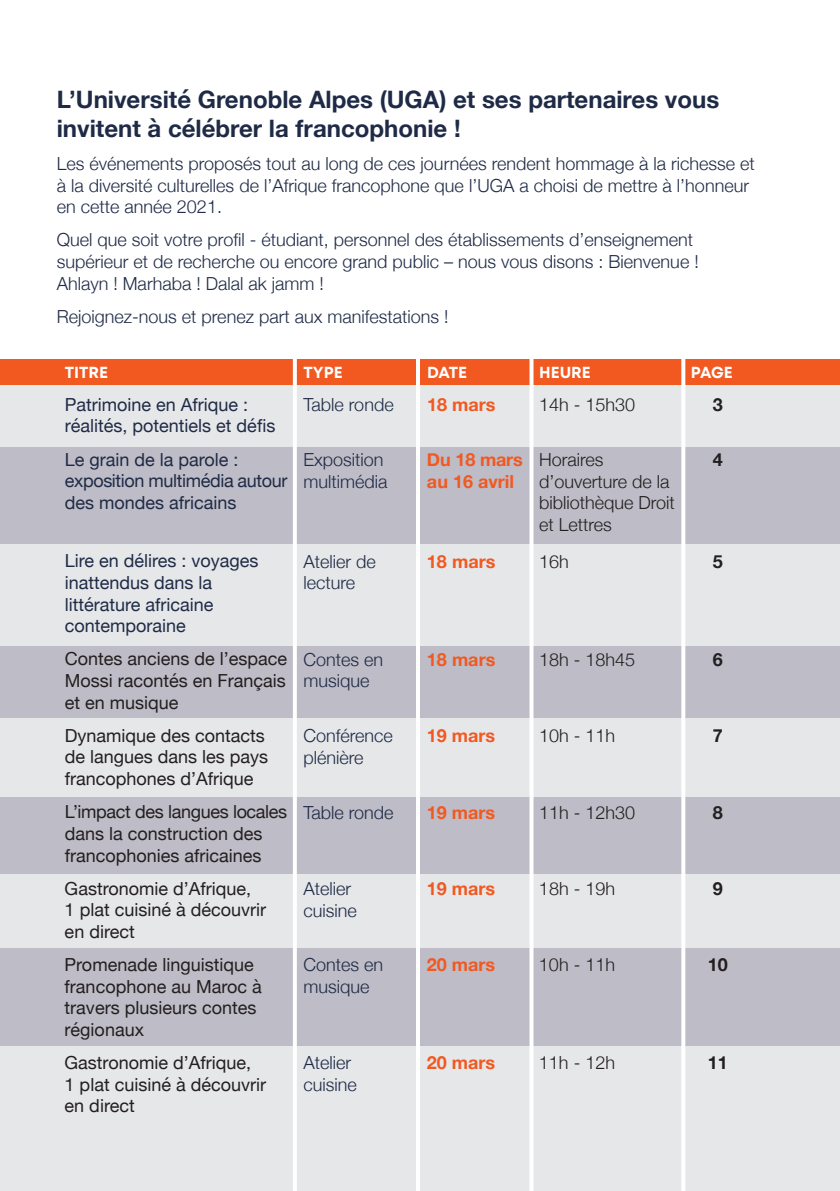
<style>
.page{position:relative;width:840px;height:1191px;background:#fff}
.page>*{position:absolute;margin:0;border:0;box-sizing:border-box;transform-origin:0 0}
.t1{font:700 24px/28.8px "Helvetica Neue";color:#1f2b46}
.t2{font:300 18px/21.6px "Helvetica Neue";color:#1f2b46}
.t3{font:18px/21.6px "Helvetica Neue";color:#231f20}
.t4{font:18px/21.6px "Helvetica Neue";color:#1f2b46}
.t5{font:300 18px/21.6px "Helvetica Neue";color:#231f20}
.t6{font:700 18px/21.6px "Helvetica Neue";color:#f15921}
.t7{font:700 18px "Helvetica Neue";color:#231f20}
.t8{font:700 16px "Mont";color:#fff}
</style>
<div class="page">
<div style="left:0;top:359px;width:839px;height:26px;background:#f15921"></div>
<div style="left:0;top:544px;width:839px;height:102px;background:#e6e7e9"></div>
<div style="left:0;top:385px;width:839px;height:62px;background:#e6e7e9"></div>
<div style="left:0;top:717px;width:839px;height:101px;background:#e6e7e9"></div>
<div style="left:0;top:873px;width:839px;height:97px;background:#e6e7e9"></div>
<div style="left:0;top:1045px;width:839px;height:146px;background:#e6e7e9"></div>
<div style="left:0;top:447px;width:839px;height:97px;background:#bebcc6"></div>
<div style="left:0;top:646px;width:839px;height:71px;background:#bebcc6"></div>
<div style="left:0;top:796px;width:839px;height:77px;background:#bebcc6"></div>
<div style="left:0;top:948px;width:839px;height:97px;background:#bebcc6"></div>
<hr style="left:681px;top:358px;width:4px;height:833px;background:#fff">
<svg style="left:529px;top:359px;width:4px;height:832px;background:#f9f9f9"></svg>
<hr style="left:416px;top:358px;width:4px;height:833px;background:#fff">
<hr style="left:293px;top:358px;width:4px;height:833px;background:#fff">
<h1 class="t1" style="left:57px;top:86px;width:663px">L’Université Grenoble Alpes (UGA) et ses partenaires vous invitent à célébrer la francophonie !</h1>
<p class="t2" style="left:57px;top:152px;width:699px">Les événements proposés tout au long de ces journées rendent hommage à la richesse et à la diversité culturelles de l’Afrique francophone que l’UGA a choisi de mettre à l’honneur en cette année 2021.</p>
<p class="t2" style="left:57px;top:228px;width:643px">Quel que soit votre profil - étudiant, personnel des établissements d’enseignement supérieur et de recherche ou encore grand public – nous vous disons : Bienvenue !<br>Ahlayn ! Marhaba ! Dalal ak jamm !</p>
<p class="t2" style="left:57px;top:304px;width:393px">Rejoignez-nous et prenez part aux manifestations !</p>
<p class="t8" style="left:65px;top:362px;width:45px">TITRE</p>
<p class="t8" style="left:303px;top:362px;width:41px">TYPE</p>
<p class="t8" style="left:427px;top:362px;width:42px">DATE</p>
<p class="t8" style="left:539px;top:362px;width:53px">HEURE</p>
<p class="t8" style="left:690px;top:362px;width:43px">PAGE</p>
<p class="t4" style="left:65px;top:395px;width:212px">Patrimoine en Afrique : réalités, potentiels et défis</p>
<p class="t2" style="left:303px;top:392px;width:92px">Table ronde</p>
<p class="t6" style="left:427px;top:394px;width:70px">18 mars</p>
<p class="t5" style="left:538px;top:392px;width:98px">14h - 15h30</p>
<p class="t7" style="left:712px;top:391px;width:12px">3</p>
<p class="t4" style="left:65px;top:449px;width:224px">Le grain de la parole : exposition multimédia autour des mondes africains</p>
<p class="t2" style="left:303px;top:447px;width:85px">Exposition multimédia</p>
<p class="t6" style="left:427px;top:449px;width:97px">Du 18 mars au 16 avril</p>
<p class="t5" style="left:538px;top:447px;width:137px">Horaires d’ouverture de la bibliothèque Droit et Lettres</p>
<p class="t7" style="left:712px;top:445px;width:12px">4</p>
<p class="t4" style="left:65px;top:551px;width:195px">Lire en délires : voyages inattendus dans la littérature africaine contemporaine</p>
<p class="t2" style="left:303px;top:549px;width:74px">Atelier de lecture</p>
<p class="t6" style="left:426px;top:551px;width:70px">18 mars</p>
<p class="t5" style="left:538px;top:549px;width:31px">16h</p>
<p class="t7" style="left:712px;top:547px;width:12px">5</p>
<p class="t3" style="left:65px;top:649px;width:224px;text-align:justify">Contes anciens de l’espace Mossi racontés en Français et en musique</p>
<p class="t2" style="left:303px;top:647px;width:81px">Contes en musique</p>
<p class="t6" style="left:426px;top:649px;width:70px">18 mars</p>
<p class="t5" style="left:538px;top:647px;width:98px">18h - 18h45</p>
<p class="t7" style="left:712px;top:645px;width:12px">6</p>
<p class="t3" style="left:65px;top:725px;width:205px">Dynamique des contacts de langues dans les pays francophones d’Afrique</p>
<p class="t2" style="left:303px;top:723px;width:91px">Conférence plénière</p>
<p class="t6" style="left:426px;top:725px;width:70px">19 mars</p>
<p class="t5" style="left:538px;top:723px;width:78px">10h - 11h</p>
<p class="t7" style="left:712px;top:721px;width:12px">7</p>
<p class="t3" style="left:65px;top:802px;width:224px">L’impact des langues locales dans la construction des francophonies africaines</p>
<p class="t2" style="left:303px;top:800px;width:92px">Table ronde</p>
<p class="t6" style="left:426px;top:802px;width:70px">19 mars</p>
<p class="t5" style="left:538px;top:800px;width:98px">11h - 12h30</p>
<p class="t7" style="left:712px;top:798px;width:12px">8</p>
<p class="t3" style="left:65px;top:878px;width:203px">Gastronomie d’Afrique,<br>1 plat cuisiné à découvrir en direct</p>
<p class="t2" style="left:303px;top:876px;width:55px">Atelier cuisine</p>
<p class="t6" style="left:426px;top:878px;width:70px">19 mars</p>
<p class="t5" style="left:538px;top:876px;width:78px">18h - 19h</p>
<p class="t7" style="left:712px;top:874px;width:12px">9</p>
<p class="t3" style="left:65px;top:955px;width:199px">Promenade linguistique francophone au Maroc à travers plusieurs contes régionaux</p>
<p class="t2" style="left:303px;top:952px;width:81px">Contes en musique</p>
<p class="t6" style="left:426px;top:954px;width:70px">20 mars</p>
<p class="t5" style="left:538px;top:952px;width:78px">10h - 11h</p>
<p class="t7" style="left:707px;top:951px;width:22px">10</p>
<p class="t3" style="left:65px;top:1052px;width:203px">Gastronomie d’Afrique,<br>1 plat cuisiné à découvrir en direct</p>
<p class="t2" style="left:303px;top:1050px;width:55px">Atelier cuisine</p>
<p class="t6" style="left:426px;top:1052px;width:70px">20 mars</p>
<p class="t5" style="left:538px;top:1050px;width:78px">11h - 12h</p>
<p class="t7" style="left:707px;top:1048px;width:22px">11</p>
</div>
